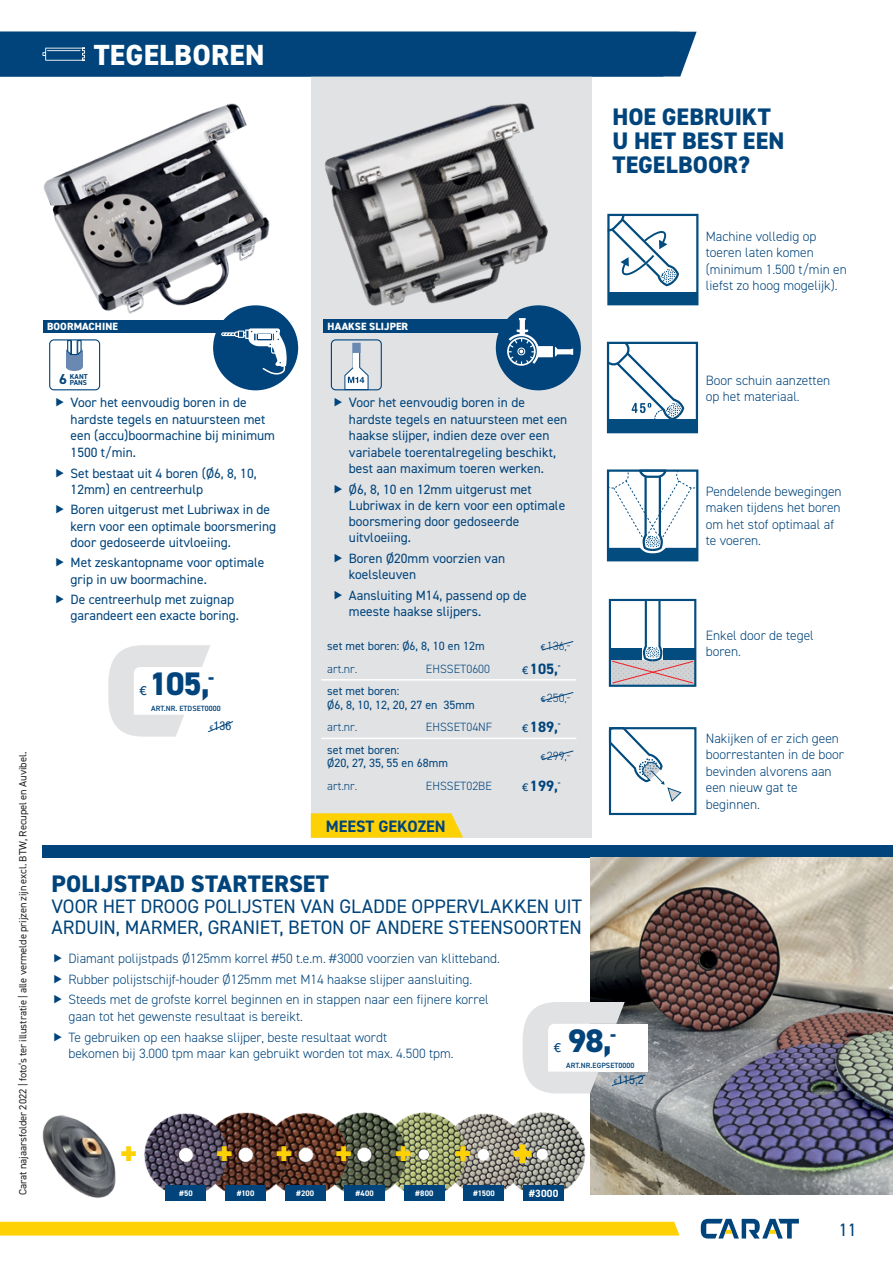
<style>
.page{position:relative;width:893px;height:1263px;background:#fff}
.page>*{position:absolute;margin:0;border:0;box-sizing:border-box;transform-origin:0 0}
.t1{font:800 32.7px "DIN2014";color:#00447b}
.t2{font:800 29.25px "DIN2014";letter-spacing:.01em;color:#fff}
.t3{font:800 24px/24px "DIN2014";letter-spacing:.005em;color:#00447b}
.t4{font:19.5px/21px "DIN2014";letter-spacing:-.005em;color:#00447b}
.t5{font:18px "DIN2014";color:#00447b}
.t6{font:700 16.5px "DIN2014";color:#00447b}
.t7{font:700 15px "DIN2014";color:#00447b}
.t8{font:13.95px "Effra";color:#00447b}
.t9{font:13.5px/16.5px "DIN2014";color:#00447b}
.t10{font:300 13.5px/16.5px "DIN2014";color:#00447b}
.t11{font:condensed 12.3px "Helvetica Neue LT Std";color:#00447b}
.t12{font:12px/13.5px "DIN2014";color:#00447b}
.t13{font:300 12px "DIN2014";color:#00447b}
.t14{font:10.5px "DIN2014";letter-spacing:-.01em;color:#231f20}
.t15{font:800 10.5px "DIN2014";letter-spacing:.01em;color:#fff}
.t16{font:700 10.5px "DIN2014";color:#fff}
.t17{font:700 7.95px "DIN2014";letter-spacing:.02em;color:#fff}
.t18{font:600 7.65px "DIN2014";letter-spacing:.01em;color:#00447b}
.t19{font:700 7.2px/6px "DIN2014";color:#00447b;text-align:right}
.s1{font-size:14.4px}
.s2{font-family:"Effra";font-stretch:normal;font-size:7.35px}
.s3{font-family:"Effra";font-weight:400;font-size:9px}
.s4{font-family:"Effra";font-weight:400;font-size:12px}
.s5{font-family:"Effra";font-weight:400;font-size:13.95px}
</style>
<div class="page">
<div style="left:0;top:1222px;width:679px;height:13px;background:#fed105"></div>
<svg style="left:701px;top:1219px;width:98px;height:19px"></svg>
<svg style="left:108px;top:645px;width:125px;height:92px"></svg>
<div style="left:311px;top:64px;width:280px;height:774px;background:#e1e2e4"></div>
<div style="left:0;top:32px;width:697px;height:45px;background:#00447b"></div>
<hr style="left:47px;top:50px;width:34px;height:1px;background:#fff">
<div style="left:43px;top:845px;width:850px;height:12px;background:#00447b"></div>
<svg style="left:311px;top:813px;width:152px;height:25px;background:#fcd213"></svg>
<div style="left:43px;top:320px;width:234px;height:12px;background:#00447b"></div>
<div style="left:324px;top:320px;width:230px;height:13px;background:#00447b"></div>
<img style="left:43px;top:103px;width:241px;height:213px">
<img style="left:325px;top:103px;width:242px;height:213px">
<svg style="left:49px;top:339px;width:51px;height:51px"></svg>
<svg style="left:331px;top:339px;width:51px;height:52px"></svg>
<svg style="left:321px;top:641px;width:255px;height:119px"></svg>
<div style="left:213px;top:305px;width:85px;height:85px;background:#00447b;border-radius:50%"></div>
<svg style="left:221px;top:328px;width:66px;height:47px"></svg>
<div style="left:496px;top:305px;width:85px;height:85px;background:#00447b;border-radius:50%"></div>
<svg style="left:507px;top:318px;width:66px;height:48px"></svg>
<img style="left:42px;top:1115px;width:74px;height:83px">
<img style="left:528px;top:1112px;width:58px;height:78px">
<img style="left:468px;top:1113px;width:60px;height:78px">
<img style="left:409px;top:1112px;width:59px;height:86px">
<img style="left:349px;top:1112px;width:60px;height:80px">
<img style="left:289px;top:1113px;width:60px;height:85px">
<img style="left:230px;top:1112px;width:59px;height:80px">
<div style="left:225px;top:1185px;width:41px;height:15px;background:#00447b"></div>
<div style="left:285px;top:1185px;width:40px;height:15px;background:#00447b"></div>
<div style="left:345px;top:1185px;width:40px;height:15px;background:#00447b"></div>
<div style="left:404px;top:1185px;width:40px;height:15px;background:#00447b"></div>
<div style="left:464px;top:1185px;width:40px;height:15px;background:#00447b"></div>
<div style="left:523px;top:1185px;width:41px;height:15px;background:#00447b"></div>
<img style="left:144px;top:1113px;width:86px;height:85px">
<div style="left:166px;top:1185px;width:40px;height:15px;background:#00447b"></div>
<img style="left:590px;top:857px;width:303px;height:338px">
<svg style="left:523px;top:1002px;width:122px;height:91px"></svg>
<div style="left:608px;top:292px;width:90px;height:12px;background:#024c7f"></div>
<div style="left:607px;top:214px;width:91px;height:91px;border:2px solid #024c7f"></div>
<svg style="left:607px;top:213px;width:73px;height:73px"></svg>
<svg style="left:608px;top:727px;width:89px;height:89px"></svg>
<svg style="left:609px;top:598px;width:87px;height:89px"></svg>
<svg style="left:607px;top:469px;width:91px;height:92px"></svg>
<div style="left:607px;top:342px;width:91px;height:91px;border:2px solid #024c7f"></div>
<svg style="left:606px;top:341px;width:79px;height:82px"></svg>
<div style="left:608px;top:420px;width:89px;height:12px;background:#024c7f"></div>
<svg style="left:217px;top:1146px;width:15px;height:15px"></svg>
<svg style="left:277px;top:1146px;width:14px;height:15px"></svg>
<svg style="left:337px;top:1146px;width:14px;height:15px"></svg>
<svg style="left:396px;top:1146px;width:15px;height:15px"></svg>
<svg style="left:456px;top:1146px;width:14px;height:15px"></svg>
<svg style="left:514px;top:1144px;width:18px;height:19px"></svg>
<h2 class="t2" style="left:94px;top:35px;width:172px">TEGELBOREN</h2>
<h3 class="t3" style="left:612px;top:105px;width:174px">HOE GEBRUIKT<br>U HET BEST EEN<br>TEGELBOOR?</h3>
<p class="t14" style="left:16px;top:1195px;width:445px;rotate:-90deg">Carat najaarsfolder 2022 | foto’s ter illustratie | alle vermelde prijzen zijn excl. BTW, Recupel en Auvibel.</p>
<p class="t15" style="left:47px;top:319px;width:72px">BOORMACHINE</p>
<p class="t19" style="left:59px;top:373px;width:30px"><span class="s1">6</span> KANT<br>PANS</p>
<p class="t9" style="left:71px;top:394px;width:206px">Voor het eenvoudig boren in de hardste tegels en natuursteen met een (accu)boormachine bij minimum<br>1500 t/min.</p>
<p class="t9" style="left:71px;top:464px;width:188px">Set bestaat uit 4 boren (Ø6, 8, 10,<br>12mm) en centreerhulp</p>
<p class="t9" style="left:71px;top:501px;width:207px">Boren uitgerust met Lubriwax in de kern voor een optimale boorsmering door gedoseerde uitvloeiing.</p>
<p class="t9" style="left:71px;top:554px;width:195px">Met zeskantopname voor optimale grip in uw boormachine.</p>
<p class="t9" style="left:71px;top:591px;width:170px">De centreerhulp met zuignap garandeert een exacte boring.</p>
<h1 class="t1" style="left:149px;top:662px;width:67px">105,<sup>-</sup></h1>
<p class="t8" style="left:139px;top:682px;width:9px">€</p>
<p class="t18" style="left:151px;top:703px;width:71px">ART.NR. ETDSET0000</p>
<p class="t11" style="left:210px;top:719px;width:23px"><span class="s2">€</span>136</p>
<p class="t15" style="left:328px;top:320px;width:82px">HAAKSE SLIJPER</p>
<p class="t9" style="left:349px;top:394px;width:220px">Voor het eenvoudig boren in de hardste tegels en natuursteen met een haakse slijper, indien deze over een variabele toerentalregeling beschikt, best aan maximum toeren werken.</p>
<p class="t9" style="left:349px;top:481px;width:218px">Ø6, 8, 10 en 12mm uitgerust met<br>Lubriwax in de kern voor een optimale boorsmering door gedoseerde uitvloeiing.</p>
<p class="t9" style="left:349px;top:550px;width:158px">Boren Ø20mm voorzien van koelsleuven</p>
<p class="t9" style="left:349px;top:587px;width:179px">Aansluiting M14, passend op de meeste haakse slijpers.</p>
<p class="t12" style="left:327px;top:638px;width:159px">set met boren: Ø6, 8, 10 en 12m</p>
<p class="t13" style="left:540px;top:638px;width:31px"><span class="s3">€</span> 136,-</p>
<p class="t13" style="left:327px;top:661px;width:31px">art.nr.</p>
<p class="t13" style="left:426px;top:661px;width:66px">EHSSET0600</p>
<p class="t7" style="left:522px;top:659px;width:40px"><span class="s4">€</span>105,<sup>-</sup></p>
<p class="t12" style="left:327px;top:684px;width:149px">set met boren:<br>Ø6, 8, 10, 12, 20, 27 en 35mm</p>
<p class="t13" style="left:540px;top:690px;width:31px"><span class="s3">€</span> 250,-</p>
<p class="t13" style="left:327px;top:720px;width:31px">art.nr.</p>
<p class="t13" style="left:426px;top:720px;width:68px">EHSSET04NF</p>
<p class="t7" style="left:522px;top:717px;width:40px"><span class="s4">€</span>189,<sup>-</sup></p>
<p class="t12" style="left:327px;top:743px;width:122px">set met boren:<br>Ø20, 27, 35, 55 en 68mm</p>
<p class="t13" style="left:540px;top:749px;width:31px"><span class="s3">€</span> 299,-</p>
<p class="t13" style="left:327px;top:778px;width:31px">art.nr.</p>
<p class="t13" style="left:426px;top:778px;width:67px">EHSSET02BE</p>
<p class="t7" style="left:522px;top:776px;width:40px"><span class="s4">€</span>199,<sup>-</sup></p>
<p class="t6" style="left:326px;top:815px;width:122px">MEEST GEKOZEN</p>
<h3 class="t3" style="left:52px;top:872px;width:279px">POLIJSTPAD STARTERSET</h3>
<h3 class="t4" style="left:52px;top:896px;width:532px">VOOR HET DROOG POLIJSTEN VAN GLADDE OPPERVLAKKEN UIT<br>ARDUIN, MARMER, GRANIET, BETON OF ANDERE STEENSOORTEN</h3>
<p class="t10" style="left:68px;top:948px;width:433px;line-height:20.7px">Diamant polijstpads Ø125mm korrel #50 t.e.m. #3000 voorzien van klitteband.<br>Rubber polijstschijf-houder Ø125mm met M14 haakse slijper aansluiting.<br>Steeds met de grofste korrel beginnen en in stappen naar een fijnere korrel</p>
<p class="t10" style="left:68px;top:1006px;width:320px;line-height:20.7px">gaan tot het gewenste resultaat is bereikt.<br>Te gebruiken op een haakse slijper, beste resultaat wordt</p>
<p class="t10" style="left:68px;top:1045px;width:387px">bekomen bij 3.000 tpm maar kan gebruikt worden tot max. 4.500 tpm.</p>
<h1 class="t1" style="left:553px;top:1019px;width:64px"><span class="s5">€</span> 98,<sup>-</sup></h1>
<p class="t18" style="left:566px;top:1060px;width:70px">ART.NR.EGPSET0000</p>
<p class="t17" style="left:179px;top:1188px;width:15px">#50</p>
<p class="t17" style="left:237px;top:1188px;width:19px">#100</p>
<p class="t17" style="left:296px;top:1188px;width:20px">#200</p>
<p class="t17" style="left:356px;top:1188px;width:20px">#400</p>
<p class="t17" style="left:415px;top:1188px;width:20px">#800</p>
<p class="t17" style="left:473px;top:1188px;width:23px">#1500</p>
<p class="t16" style="left:529px;top:1186px;width:31px">#3000</p>
<p class="t11" style="left:613px;top:1072px;width:32px"><span class="s2">€</span>115,2</p>
<p class="t10" style="left:706px;top:228px;width:143px">Machine volledig op toeren laten komen (minimum 1.500 t/min en liefst zo hoog mogelijk).</p>
<p class="t10" style="left:706px;top:372px;width:126px">Boor schuin aanzetten op het materiaal.</p>
<p class="t10" style="left:706px;top:483px;width:137px">Pendelende bewegingen maken tijdens het boren om het stof optimaal af te voeren.</p>
<p class="t10" style="left:706px;top:627px;width:110px">Enkel door de tegel boren.</p>
<p class="t10" style="left:706px;top:730px;width:140px">Nakijken of er zich geen boorrestanten in de boor bevinden alvorens aan een nieuw gat te beginnen.</p>
<h3 class="t5" style="left:839px;top:1218px;width:19px">11</h3>
</div>
